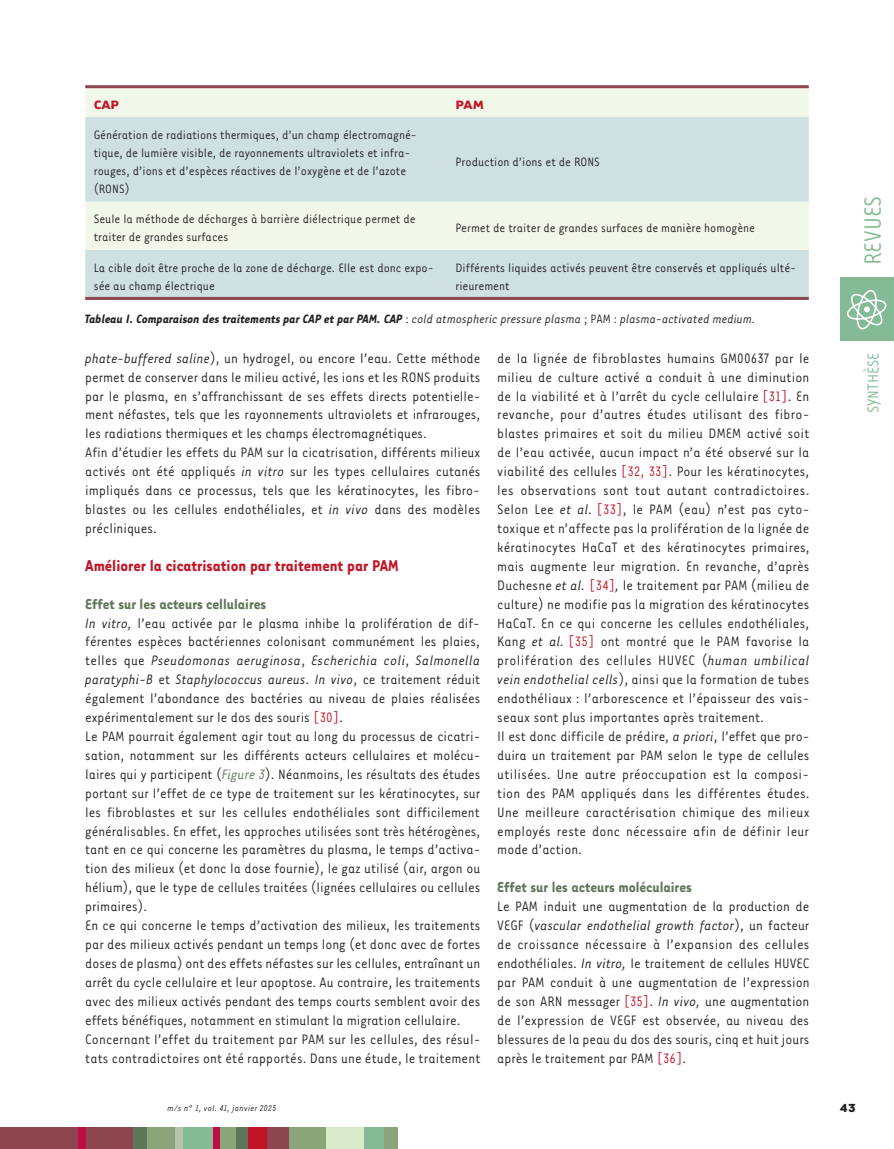
<style>
.page{position:relative;width:894px;height:1149px;background:#fff}
.page>*{position:absolute;margin:0;border:0;box-sizing:border-box;transform-origin:0 0}
.t1{font:27px "Tarzana Nar OT";color:#84ba95}
.t2{font:700 18px "Tarzana Nar OT";color:#c11527}
.t3{font:18px "Tarzana Nar OT";color:#84ba95}
.t4{font:700 16.5px "Tarzana Nar OT";color:#5f7659}
.t5{font:15.75px/18.9px "Tarzana Nar OT";color:#231f20}
.t6{font:13.95px/18px "Tarzana Nar OT";color:#231f20}
.t7{font:italic 700 13.95px "Tarzana Nar OT";color:#231f20}
.t8{font:700 13.95px "Tarzana Wide OT";color:#c11527}
.t9{font:700 13.5px "Tarzana Wide OT";color:#231f20}
.t10{font:italic 9.75px "Tarzana Nar OT";letter-spacing:.025em;color:#231f20}
.s1{font-weight:400;font-style:normal}
.s2{font-weight:400}
.s3{font-style:italic}
.s4{color:#c11527}
.s5{font-style:italic;color:#5f7659}
</style>
<div class="page">
<div style="left:0;top:1127px;width:134px;height:21px;background:#8d454f"></div>
<div style="left:235px;top:1127px;width:13px;height:21px;background:#5f7659"></div>
<div style="left:78px;top:1127px;width:7px;height:21px;background:#c10d45"></div>
<div style="left:133px;top:1127px;width:22px;height:21px;background:#5f7659"></div>
<div style="left:147px;top:1127px;width:30px;height:21px;background:#8ba479"></div>
<div style="left:175px;top:1127px;width:9px;height:21px;background:#b6c4ad"></div>
<div style="left:183px;top:1127px;width:30px;height:21px;background:#84ba95"></div>
<div style="left:217px;top:1127px;width:19px;height:21px;background:#8ba479"></div>
<div style="left:213px;top:1127px;width:6px;height:21px;background:#c10d45"></div>
<div style="left:248px;top:1127px;width:27px;height:21px;background:#c11527"></div>
<div style="left:287px;top:1127px;width:39px;height:21px;background:#8ba479"></div>
<div style="left:267px;top:1127px;width:21px;height:21px;background:#8d454f"></div>
<div style="left:326px;top:1127px;width:38px;height:21px;background:#daebcb"></div>
<div style="left:364px;top:1127px;width:20px;height:21px;background:#84ba95"></div>
<div style="left:383px;top:1127px;width:14px;height:21px;background:#8ba479"></div>
<div style="left:840px;top:277px;width:53px;height:63px;background:#84ba95"></div>
<svg style="left:847px;top:290px;width:39px;height:39px"></svg>
<div style="left:85px;top:88px;width:723px;height:29px;background:#f1f7e9"></div>
<svg style="left:85px;top:117px;width:723px;height:180px;background:#d7e6e2"></svg>
<hr style="left:85px;top:85px;width:362px;height:3px;background:#8d454f">
<hr style="left:447px;top:85px;width:361px;height:3px;background:#8d454f">
<hr style="left:85px;top:297px;width:362px;height:3px;background:#8d454f">
<hr style="left:447px;top:297px;width:361px;height:3px;background:#8d454f">
<p class="t8" style="left:94px;top:95px;width:27px">CAP</p>
<p class="t8" style="left:455px;top:95px;width:30px">PAM</p>
<p class="t6" style="left:94px;top:125px;width:324px">Génération de radiations thermiques, d’un champ électromagné&shy;tique, de lumière visible, de rayonnements ultraviolets et infra&shy;rouges, d’ions et d’espèces réactives de l’oxygène et de l’azote (RONS)</p>
<p class="t6" style="left:455px;top:152px;width:146px">Production d’ions et de RONS</p>
<p class="t6" style="left:94px;top:210px;width:323px">Seule la méthode de décharges à barrière diélectrique permet de traiter de grandes surfaces</p>
<p class="t6" style="left:455px;top:219px;width:301px">Permet de traiter de grandes surfaces de manière homogène</p>
<p class="t6" style="left:94px;top:258px;width:341px">La cible doit être proche de la zone de décharge. Elle est donc expo&shy;sée au champ électrique</p>
<p class="t6" style="left:455px;top:258px;width:342px">Différents liquides activés peuvent être conservés et appliqués ulté&shy;rieurement</p>
<p class="t7" style="left:85px;top:310px;width:671px">Tableau I. Comparaison des traitements par CAP et par PAM. CAP <span class="s1">:</span> <span class="s2">cold atmospheric pressure plasma</span> <span class="s1">; PAM :</span> <span class="s2">plasma-activated medium.</span></p>
<p class="t5" style="left:85px;top:348px;width:396px"><span class="s3">phate-buffered saline</span>), un hydrogel, ou encore l’eau. Cette méthode permet de conserver dans le milieu activé, les ions et les RONS produits par le plasma, en s’affranchissant de ses effets directs potentielle&shy;ment néfastes, tels que les rayonnements ultraviolets et infrarouges, les radiations thermiques et les champs électromagnétiques.<br>Afin d’étudier les effets du PAM sur la cicatrisation, différents milieux activés ont été appliqués <span class="s3">in vitro</span> sur les types cellulaires cutanés impliqués dans ce processus, tels que les kératinocytes, les fibro&shy;blastes ou les cellules endothéliales, et <span class="s3">in vivo</span> dans des modèles précliniques.</p>
<p class="t2" style="left:85px;top:554px;width:315px">Améliorer la cicatrisation par traitement par PAM</p>
<p class="t4" style="left:85px;top:593px;width:182px">Effet sur les acteurs cellulaires</p>
<p class="t5" style="left:85px;top:612px;width:396px"><span class="s3">In vitro,</span> l’eau activée par le plasma inhibe la prolifération de dif&shy;férentes espèces bactériennes colonisant communément les plaies, telles que <span class="s3">Pseudomonas aeruginosa</span>, <span class="s3">Escherichia coli</span>, <span class="s3">Salmonella paratyphi-B</span> et <span class="s3">Staphylococcus aureus</span>. <span class="s3">In vivo</span>, ce traitement réduit également l’abondance des bactéries au niveau de plaies réalisées expérimentalement sur le dos des souris <span class="s4">[30]</span>.<br>Le PAM pourrait également agir tout au long du processus de cicatri&shy;sation, notamment sur les différents acteurs cellulaires et molécu&shy;laires qui y participent (<span class="s5">Figure 3</span>). Néanmoins, les résultats des études portant sur l’effet de ce type de traitement sur les kératinocytes, sur les fibroblastes et sur les cellules endothéliales sont difficilement généralisables. En effet, les approches utilisées sont très hétérogènes, tant en ce qui concerne les paramètres du plasma, le temps d’activa&shy;tion des milieux (et donc la dose fournie), le gaz utilisé (air, argon ou hélium), que le type de cellules traitées (lignées cellulaires ou cellules primaires).<br>En ce qui concerne le temps d’activation des milieux, les traitements par des milieux activés pendant un temps long (et donc avec de fortes doses de plasma) ont des effets néfastes sur les cellules, entraînant un arrêt du cycle cellulaire et leur apoptose. Au contraire, les traitements avec des milieux activés pendant des temps courts semblent avoir des effets bénéfiques, notamment en stimulant la migration cellulaire.<br>Concernant l’effet du traitement par PAM sur les cellules, des résul&shy;tats contradictoires ont été rapportés. Dans une étude, le traitement</p>
<p class="t5" style="left:497px;top:348px;width:314px">de la lignée de fibroblastes humains GM00637 par le milieu de culture activé a conduit à une diminution de la viabilité et à l’arrêt du cycle cellulaire <span class="s4">[31]</span>. En revanche, pour d’autres études utilisant des fibro&shy;blastes primaires et soit du milieu DMEM activé soit de l’eau activée, aucun impact n’a été observé sur la viabilité des cellules <span class="s4">[32, 33]</span>. Pour les kératinocytes, les observations sont tout autant contradictoires.<br>Selon Lee <span class="s3">et al.</span> <span class="s4">[33]</span>, le PAM (eau) n’est pas cyto&shy;toxique et n’affecte pas la prolifération de la lignée de kératinocytes HaCaT et des kératinocytes primaires, mais augmente leur migration. En revanche, d’après Duchesne <span class="s3">et al.</span> <span class="s4">[34]</span><span class="s3">,</span> le traitement par PAM (milieu de culture) ne modifie pas la migration des kératinocytes HaCaT. En ce qui concerne les cellules endothéliales, Kang <span class="s3">et al.</span> <span class="s4">[35]</span> ont montré que le PAM favorise la prolifération des cellules HUVEC (<span class="s3">human umbilical vein endothelial cells</span>), ainsi que la formation de tubes endothéliaux : l’arborescence et l’épaisseur des vais&shy;seaux sont plus importantes après traitement.<br>Il est donc difficile de prédire, <span class="s3">a priori</span>, l’effet que pro&shy;duira un traitement par PAM selon le type de cellules utilisées. Une autre préoccupation est la composi&shy;tion des PAM appliqués dans les différentes études.<br>Une meilleure caractérisation chimique des milieux employés reste donc nécessaire afin de définir leur mode d’action.</p>
<p class="t4" style="left:497px;top:876px;width:196px">Effet sur les acteurs moléculaires</p>
<p class="t5" style="left:497px;top:896px;width:313px;text-align:justify">Le PAM induit une augmentation de la production de VEGF (<span class="s3">vascular endothelial growth factor</span>), un facteur de croissance nécessaire à l’expansion des cellules endothéliales. <span class="s3">In vitro,</span> le traitement de cellules HUVEC par PAM conduit à une augmentation de l’expression de son ARN messager <span class="s4">[35]</span>. <span class="s3">In vivo,</span> une augmentation de l’expression de VEGF est observée, au niveau des blessures de la peau du dos des souris, cinq et huit jours après le traitement par PAM <span class="s4">[36]</span>.</p>
<h1 class="t1" style="left:856px;top:265px;width:71px;rotate:-90deg">REVUES</h1>
<p class="t3" style="left:861px;top:413px;width:62px;rotate:-90deg">SYNTHÈSE</p>
<p class="t10" style="left:167px;top:1102px;width:110px">m/s n° 1, vol. 41, janvier 2025</p>
<p class="t9" style="left:839px;top:1098px;width:18px">43</p>
</div>
